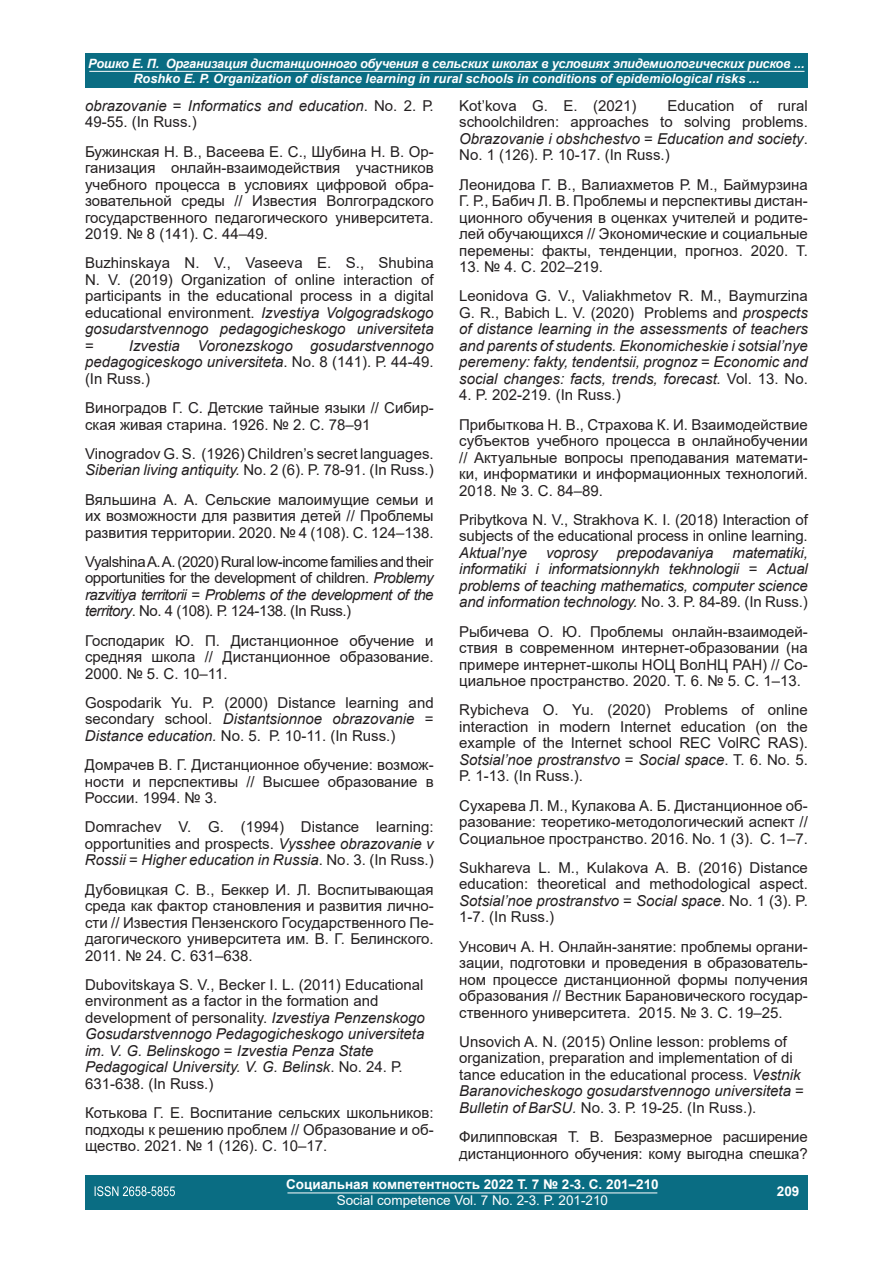
<style>
.page{position:relative;width:893px;height:1263px;background:#fff}
.page>*{position:absolute;margin:0;border:0;box-sizing:border-box;transform-origin:0 0}
.t1{font:15px/16.5px "Arial";color:#231f20;text-align:justify}
.t2{font:italic 15px/16.5px "Arial";color:#231f20;text-align:justify}
.t3{font:700 13.5px "Arial";color:#fff}
.t4{font:13.5px "Arial";color:#fff}
.t5{font:italic 700 12.75px/15.3px "Arial";letter-spacing:-.015em;color:#fff;text-align:center}
.s1{font-style:normal}
.s2{font-style:italic}
</style>
<div class="page">
<div style="left:85px;top:54px;width:723px;height:34px;background:#0a6d83"></div>
<hr style="left:89px;top:71px;width:715px;height:1px;background:#fff">
<div style="left:85px;top:1175px;width:723px;height:34px;background:#0a6d83"></div>
<hr style="left:287px;top:1192px;width:370px;height:1px;background:#fff">
<svg style="left:95px;top:1186px;width:80px;height:10px"></svg>
<p class="t5" style="left:88px;top:56px;width:718px">Рошко Е. П. Организация дистанционного обучения в сельских школах в условиях эпидемиологических рисков ...<br>Roshko E. P. Organization of distance learning in rural schools in conditions of epidemiological risks ...</p>
<p class="t2" style="left:85px;top:98px;width:350px">obrazovanie <span class="s1">=</span> Informatics and education<span class="s1">. No. 2. Р.<br>49-55. (In Russ.)</span></p>
<p class="t1" style="left:85px;top:143px;width:350px">Бужинская Н. В., Васеева Е. С., Шубина Н. В. Ор&shy;ганизация онлайн-взаимодействия участников учебного процесса в условиях цифровой обра&shy;зовательной среды // Известия Волгоградского государственного педагогического университета.<br>2019. № 8 (141). С. 44–49.</p>
<p class="t1" style="left:85px;top:255px;width:350px">Buzhinskaya N. V., Vaseeva E. S., Shubina N. V. (2019) Organization of online interaction of participants in the educational process in a digital educational environment. <span class="s2">Izvestiya Volgogradskogo gosudarstvennogo pedagogicheskogo universiteta</span></p>
<p class="t1" style="left:85px;top:337px;width:10px">=</p>
<p class="t2" style="left:85px;top:338px;width:350px;text-indent:44px">Izvestia Voronezskogo gosudarstvennogo pedagogiceskogo universiteta<span class="s1">. No. 8 (141). Р. 44-49. (In Russ.)</span></p>
<p class="t1" style="left:85px;top:399px;width:350px">Виноградов Г. С. Детские тайные языки // Сибир&shy;ская живая старина. 1926. № 2. С. 78–91</p>
<p class="t1" style="left:85px;top:445px;width:350px">Vinogradov G. S. (1926) Children’s secret languages.<br><span class="s2">Siberian living antiquity.</span> No. 2 (6). P. 78-91. (In Russ.)</p>
<p class="t1" style="left:85px;top:491px;width:350px">Вяльшина А. А. Сельские малоимущие семьи и их возможности для развития детей // Проблемы развития территории. 2020. № 4 (108). С. 124–138.</p>
<p class="t1" style="left:85px;top:553px;width:350px">Vyalshina A.A. (2020) Rural low-income families and their opportunities for the development of children. <span class="s2">Problemy razvitiya territorii</span> = <span class="s2">Problems of the development of the territory</span>. No. 4 (108). Р. 124-138. (In Russ.)</p>
<p class="t1" style="left:85px;top:632px;width:350px">Господарик Ю. П. Дистанционное обучение и средняя школа // Дистанционное образование.<br>2000. № 5. С. 10–11.</p>
<p class="t1" style="left:85px;top:694px;width:350px">Gospodarik Yu. P. (2000) Distance learning and secondary school. <span class="s2">Distantsionnoe obrazovanie</span> = <span class="s2">Distance education.</span> No. 5. Р. 10-11. (In Russ.)</p>
<p class="t1" style="left:85px;top:756px;width:350px">Домрачев В. Г. Дистанционное обучение: возмож&shy;ности и перспективы // Высшее образование в России. 1994. № 3.</p>
<p class="t1" style="left:85px;top:819px;width:350px">Domrachev V. G. (1994) Distance learning: opportunities and prospects. <span class="s2">Vysshee obrazovanie v Rossii</span> = <span class="s2">Higher education in Russia</span>. No. 3. (In Russ.)</p>
<p class="t1" style="left:85px;top:881px;width:350px">Дубовицкая С. В., Беккер И. Л. Воспитывающая среда как фактор становления и развития лично&shy;сти // Известия Пензенского Государственного Пе&shy;дагогического университета им. В. Г. Белинского.<br>2011. № 24. С. 631–638.</p>
<p class="t1" style="left:85px;top:976px;width:341px;text-align:left">Dubovitskaya S. V., Becker I. L. (2011) Educational environment as a factor in the formation and development of personality. <span class="s2">Izvestiya Penzenskogo Gosudarstvennogo Pedagogicheskogo universiteta im. V. G. Belinskogo</span> = <span class="s2">Izvestia Penza State Pedagogical University. V. G. Belinsk</span>. No. 24. Р.<br>631-638. (In Russ.)</p>
<p class="t1" style="left:85px;top:1104px;width:350px">Котькова Г. Е. Воспитание сельских школьников: подходы к решению проблем // Образование и об&shy;щество. 2021. № 1 (126). С. 10–17.</p>
<p class="t1" style="left:459px;top:97px;width:350px;text-indent:208px">Education of rural schoolchildren: approaches to solving problems.<br><span class="s2">Obrazovanie i obshchestvo</span> = <span class="s2">Education and society</span>.<br>No. 1 (126). Р. 10-17. (In Russ.)</p>
<p class="t1" style="left:459px;top:176px;width:350px">Леонидова Г. В., Валиахметов Р. М., Баймурзина Г. Р., Бабич Л. В. Проблемы и перспективы дистан&shy;ционного обучения в оценках учителей и родите&shy;лей обучающихся // Экономические и социальные перемены: факты, тенденции, прогноз. 2020. Т.</p>
<p class="t1" style="left:459px;top:252px;width:350px;line-height:29.2px">13. № 4. С. 202–219.<br>Leonidova G. V., Valiakhmetov R. M., Baymurzina</p>
<p class="t2" style="left:459px;top:304px;width:350px"><span class="s1">G. R., Babich L. V. (2020) Problems and</span> prospects of distance learning in the assessments of teachers and parents of students. Ekonomicheskie i sotsial’nye peremeny: fakty, tendentsii, prognoz <span class="s1">=</span> Economic and social changes: facts, trends, forecast. <span class="s1">Vol. 13. No.</span></p>
<p class="t1" style="left:459px;top:380px;width:350px;line-height:29.2px">4. P. 202-219. (In Russ.)<br>Прибыткова Н. В., Страхова К. И. Взаимодействие</p>
<p class="t1" style="left:459px;top:432px;width:350px">субъектов учебного процесса в онлайнобучении // Актуальные вопросы преподавания математи&shy;ки, информатики и информационных технологий.<br>2018. № 3. С. 84–89.</p>
<p class="t1" style="left:459px;top:511px;width:350px">Pribytkova N. V., Strakhova K. I. (2018) Interaction of subjects of the educational process in online learning.</p>
<p class="t2" style="left:459px;top:544px;width:69px">Aktual’nye</p>
<p class="t2" style="left:546px;top:544px;width:53px">voprosy</p>
<p class="t2" style="left:617px;top:544px;width:98px">prepodavaniya</p>
<p class="t1" style="left:459px;top:97px;width:179px">Kot’kova G. E. (2021)</p>
<p class="t2" style="left:459px;top:544px;width:350px;text-indent:273px">matematiki, informatiki i informatsionnykh tekhnologii <span class="s1">=</span> Actual problems of teaching mathematics, computer science and information technology. <span class="s1">No. 3. P. 84-89. (In Russ.)</span></p>
<p class="t1" style="left:459px;top:623px;width:350px">Рыбичева О. Ю. Проблемы онлайн-взаимодей&shy;ствия в современном интернет-образовании (на примере интернет-школы НОЦ ВолНЦ РАН) // Со&shy;циальное пространство. 2020. Т. 6. № 5. С. 1–13.</p>
<p class="t1" style="left:459px;top:702px;width:350px">Rybicheva O. Yu. (2020) Problems of online interaction in modern Internet education (on the example of the Internet school REC VolRC RAS).<br><span class="s2">Sotsial’noe prostranstvo</span> = <span class="s2">Social space</span>. T. 6. No. 5.<br>P. 1-13. (In Russ.).</p>
<p class="t1" style="left:459px;top:797px;width:350px">Сухарева Л. М., Кулакова А. Б. Дистанционное об&shy;разование: теоретико-методологический аспект // Социальное пространство. 2016. No. 1 (3). С. 1–7.</p>
<p class="t1" style="left:459px;top:859px;width:350px">Sukhareva L. M., Kulakova A. B. (2016) Distance education: theoretical and methodological aspect.<br><span class="s2">Sotsial’noe prostranstvo</span> = <span class="s2">Social space</span>. No. 1 (3). P.<br>1-7. (In Russ.)</p>
<p class="t1" style="left:459px;top:938px;width:350px">Унсович А. Н. Онлайн-занятие: проблемы органи&shy;зации, подготовки и проведения в образователь&shy;ном процессе дистанционной формы получения образования // Вестник Барановического государ&shy;ственного университета. 2015. № 3. С. 19–25.</p>
<p class="t1" style="left:459px;top:1033px;width:346px;text-align:left">Unsovich A. N. (2015) Online lesson: problems of organization, preparation and implementation of di tance education in the educational process. <span class="s2">Vestnik Baranovicheskogo gosudarstvennogo universiteta</span> = <span class="s2">Bulletin of BarSU.</span> No. 3. Р. 19-25. (In Russ.).</p>
<p class="t1" style="left:459px;top:1128px;width:350px">Филипповская Т. В. Безразмерное расширение дистанционного обучения: кому выгодна спешка?</p>
<p class="t3" style="left:286px;top:1174px;width:374px">Социальная компетентность 2022 Т. 7 № 2-3. С. 201–210</p>
<p class="t4" style="left:337px;top:1191px;width:273px">Social competence Vol. 7 No. 2-3. P. 201-210</p>
<p class="t3" style="left:777px;top:1182px;width:24px">209</p>
</div>
